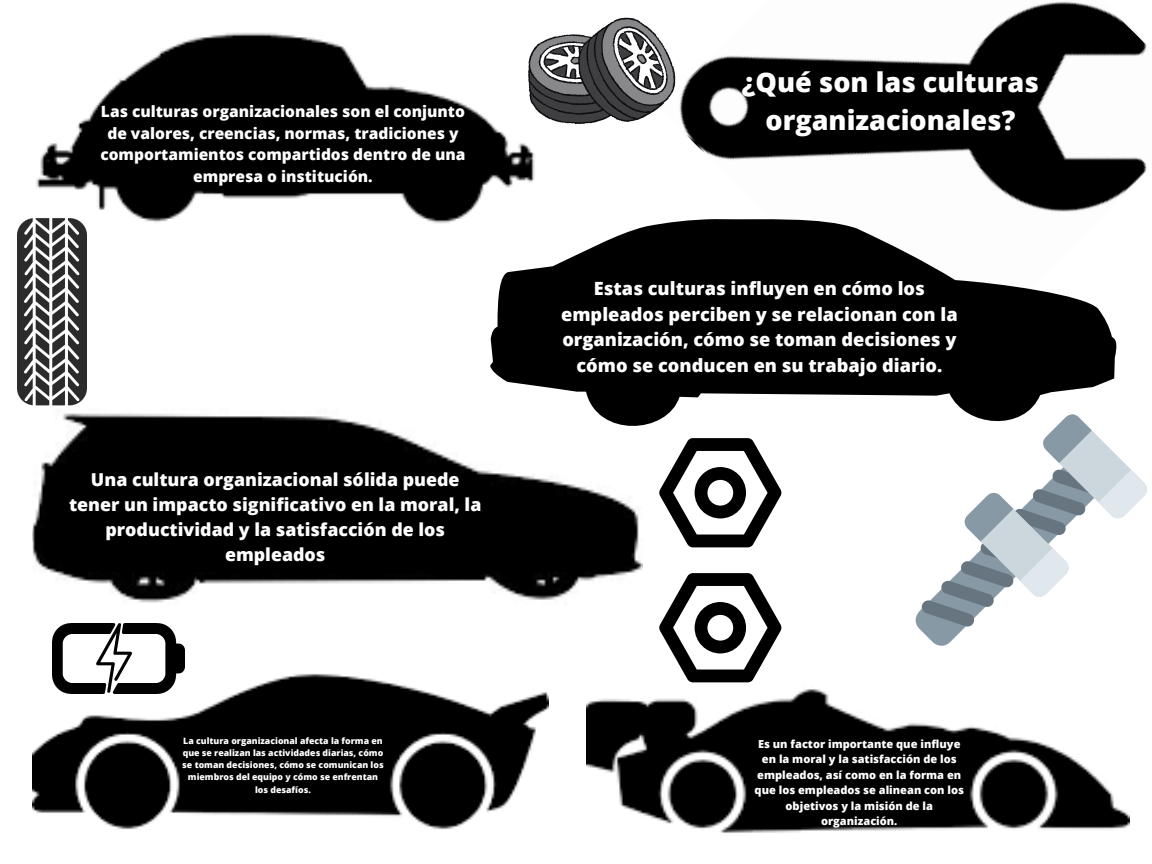
<style>
.page{position:relative;width:1152px;height:864px;background:#fff}
.page>*{position:absolute;margin:0;border:0;box-sizing:border-box;transform-origin:0 0}
.t1{font:800 27px/37.8px "Open Sans";color:#fff;text-align:center}
.t2{font:800 18.15px/25.5px "Open Sans";color:#fff;text-align:center}
.t3{font:800 17.85px/24.9px "Open Sans";color:#fff;text-align:center}
.t4{font:800 15.6px/21.8px "Open Sans";color:#fff;text-align:center}
.t5{font:800 11.1px/15.5px "Open Sans";color:#fff;text-align:center}
.t6{font:800 8.7px/12.3px "Open Sans";color:#fff;text-align:center}
</style>
<div class="page">
<img style="left:36px;top:32px;width:499px;height:192px">
<img style="left:675px;top:1px;width:472px;height:211px">
<img style="left:32px;top:413px;width:610px;height:190px">
<svg style="left:490px;top:217px;width:627px;height:221px;fill:#000"></svg>
<img style="left:586px;top:682px;width:544px;height:151px">
<img style="left:32px;top:673px;width:516px;height:157px">
<svg style="left:528px;top:18px;width:147px;height:106px"></svg>
<img style="left:18px;top:216px;width:68px;height:190px">
<svg style="left:916px;top:606px;width:49px;height:40px"></svg>
<svg style="left:922px;top:411px;width:225px;height:216px"></svg>
<svg style="left:659px;top:573px;width:123px;height:109px"></svg>
<svg style="left:659px;top:438px;width:123px;height:109px"></svg>
<img style="left:52px;top:624px;width:133px;height:70px">
<p class="t4" style="left:100px;top:100px;width:367px">Las culturas organizacionales son el conjunto de valores, creencias, normas, tradiciones y comportamientos compartidos dentro de una empresa o institución.</p>
<p class="t3" style="left:69px;top:467px;width:414px">Una cultura organizacional sólida puede tener un impacto significativo en la moral, la productividad y la satisfacción de los empleados</p>
<p class="t1" style="left:742px;top:63px;width:299px">¿Qué son las culturas organizacionales?</p>
<p class="t2" style="left:561px;top:276px;width:398px">Estas culturas influyen en cómo los empleados perciben y se relacionan con la organización, cómo se toman decisiones y cómo se conducen en su trabajo diario.</p>
<p class="t6" style="left:182px;top:734px;width:203px">La cultura organizacional afecta la forma en que se realizan las actividades diarias, cómo se toman decisiones, cómo se comunican los miembros del equipo y cómo se enfrentan los desafíos.</p>
<p class="t5" style="left:755px;top:736px;width:211px">Es un factor importante que influye en la moral y la satisfacción de los empleados, así como en la forma en que los empleados se alinean con los objetivos y la misión de la organización.</p>
</div>
